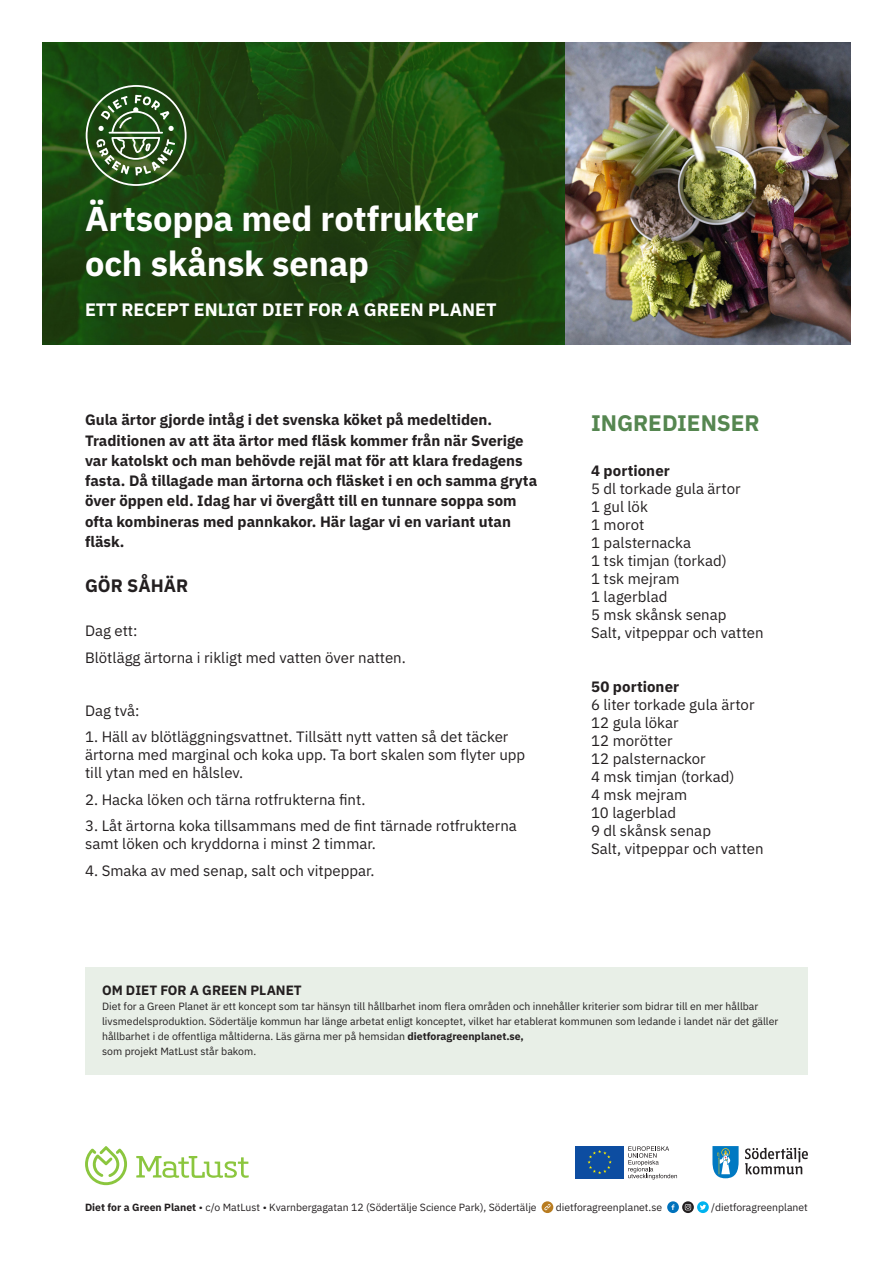
<style>
.page{position:relative;width:893px;height:1263px;background:#fff}
.page>*{position:absolute;margin:0;border:0;box-sizing:border-box;transform-origin:0 0}
.Titel{font:700 34.5px/45px "IBM Plex Sans";letter-spacing:-.005em;color:#fff}
.Rubrik_1{font:700 22.5px "IBM Plex Sans";color:#558650}
.Undertitel{font:700 18px "IBM Plex Sans";color:#fff}
.Rubrik_3{font:700 18px "IBM Plex Sans";color:#231f20}
.Normal_brödtext{font:15px/18px "IBM Plex Sans";color:#231f20}
.Ingress{font:700 15px/20.2px "IBM Plex Sans";color:#231f20}
.Rubrik_1-2{font:15px/18px "IBM Plex Sans";color:#231f20}
.Rubrik_4{font:700 13.5px "IBM Plex Sans";color:#231f20}
.Brödtext_Sidospalt{font:10.5px/15px "IBM Plex Sans";color:#231f20}
.t1{font:10.35px "IBM Plex Sans";color:#231f20}
.s1{font-weight:700}
</style>
<div class="page">
<svg style="left:542px;top:1201px;width:11px;height:12px"></svg>
<svg style="left:544px;top:1204px;width:6px;height:6px"></svg>
<svg style="left:667px;top:1201px;width:12px;height:12px"></svg>
<svg style="left:682px;top:1201px;width:12px;height:12px"></svg>
<svg style="left:685px;top:1204px;width:6px;height:6px"></svg>
<svg style="left:697px;top:1201px;width:12px;height:12px"></svg>
<svg style="left:700px;top:1205px;width:6px;height:5px"></svg>
<img style="left:43px;top:43px;width:523px;height:301px">
<div style="left:85px;top:967px;width:723px;height:107px;background:#e8efe7"></div>
<svg style="left:745px;top:1148px;width:63px;height:26px"></svg>
<svg style="left:712px;top:1146px;width:27px;height:32px"></svg>
<div style="left:576px;top:1146px;width:48px;height:32px;background:#0d4da1"></div>
<svg style="left:587px;top:1150px;width:25px;height:24px"></svg>
<svg style="left:628px;top:1146px;width:49px;height:33px"></svg>
<svg style="left:85px;top:1146px;width:42px;height:39px"></svg>
<svg style="left:136px;top:1156px;width:113px;height:22px"></svg>
<img style="left:566px;top:43px;width:284px;height:301px">
<svg style="left:86px;top:85px;width:101px;height:101px;background:#476b3d"></svg>
<p class="Titel" style="left:85px;top:193px;width:395px">Ärtsoppa med rotfrukter och skånsk senap</p>
<p class="Undertitel" style="left:85px;top:295px;width:413px">ETT RECEPT ENLIGT DIET FOR A GREEN PLANET</p>
<p class="Ingress" style="left:85px;top:409px;width:454px">Gula ärtor gjorde intåg i det svenska köket på medeltiden.<br>Traditionen av att äta ärtor med fläsk kommer från när Sverige var katolskt och man behövde rejäl mat för att klara fredagens fasta. Då tillagade man ärtorna och fläsket i en och samma gryta över öppen eld. Idag har vi övergått till en tunnare soppa som ofta kombineras med pannkakor. Här lagar vi en variant utan fläsk.</p>
<p class="Rubrik_3" style="left:85px;top:571px;width:105px">GÖR SÅHÄR</p>
<p class="Normal_brödtext" style="left:85px;top:621px;width:54px">Dag ett:</p>
<p class="Normal_brödtext" style="left:85px;top:647px;width:322px">Blötlägg ärtorna i rikligt med vatten över natten.</p>
<p class="Normal_brödtext" style="left:85px;top:700px;width:56px">Dag två:</p>
<p class="Normal_brödtext" style="left:85px;top:727px;width:442px">1. Häll av blötläggningsvattnet. Tillsätt nytt vatten så det täcker ärtorna med marginal och koka upp. Ta bort skalen som flyter upp till ytan med en hålslev.</p>
<p class="Normal_brödtext" style="left:85px;top:789px;width:282px">2. Hacka löken och tärna rotfrukterna fint.</p>
<p class="Normal_brödtext" style="left:85px;top:816px;width:433px">3. Låt ärtorna koka tillsammans med de fint tärnade rotfrukterna samt löken och kryddorna i minst 2 timmar.</p>
<p class="Normal_brödtext" style="left:85px;top:860px;width:291px">4. Smaka av med senap, salt och vitpeppar.</p>
<p class="Rubrik_1" style="left:591px;top:405px;width:170px">INGREDIENSER</p>
<p class="Rubrik_1-2" style="left:591px;top:461px;width:151px"><span class="s1">4 portioner<br></span>5 dl torkade gula ärtor</p>
<p class="Rubrik_1-2" style="left:591px;top:497px;width:58px">1 gul lök</p>
<p class="Rubrik_1-2" style="left:591px;top:515px;width:55px">1 morot</p>
<p class="Rubrik_1-2" style="left:591px;top:533px;width:102px">1 palsternacka</p>
<p class="Rubrik_1-2" style="left:591px;top:551px;width:137px">1 tsk timjan (torkad)</p>
<p class="Rubrik_1-2" style="left:591px;top:569px;width:90px">1 tsk mejram</p>
<p class="Rubrik_1-2" style="left:591px;top:587px;width:78px">1 lagerblad</p>
<p class="Rubrik_1-2" style="left:591px;top:605px;width:137px">5 msk skånsk senap</p>
<p class="Rubrik_1-2" style="left:591px;top:623px;width:174px">Salt, vitpeppar och vatten</p>
<p class="Rubrik_1-2" style="left:591px;top:677px;width:165px"><span class="s1">50 portioner<br></span>6 liter torkade gula ärtor</p>
<p class="Rubrik_1-2" style="left:591px;top:713px;width:89px">12 gula lökar</p>
<p class="Rubrik_1-2" style="left:591px;top:731px;width:83px">12 morötter</p>
<p class="Rubrik_1-2" style="left:591px;top:749px;width:116px">12 palsternackor</p>
<p class="Rubrik_1-2" style="left:591px;top:767px;width:145px">4 msk timjan (torkad)</p>
<p class="Rubrik_1-2" style="left:591px;top:785px;width:98px">4 msk mejram</p>
<p class="Rubrik_1-2" style="left:591px;top:803px;width:87px">10 lagerblad</p>
<p class="Rubrik_1-2" style="left:591px;top:821px;width:121px">9 dl skånsk senap</p>
<p class="Rubrik_1-2" style="left:591px;top:839px;width:174px">Salt, vitpeppar och vatten</p>
<p class="Rubrik_4" style="left:102px;top:979px;width:201px">OM DIET FOR A GREEN PLANET</p>
<p class="Brödtext_Sidospalt" style="left:102px;top:998px;width:678px">Diet for a Green Planet är ett koncept som tar hänsyn till hållbarhet inom flera områden och innehåller kriterier som bidrar till en mer hållbar livsmedelsproduktion. Södertälje kommun har länge arbetat enligt konceptet, vilket har etablerat kommunen som ledande i landet när det gäller hållbarhet i de offentliga måltiderna. Läs gärna mer på hemsidan <span class="s1">dietforagreenplanet.se,<br></span>som projekt MatLust står bakom.</p>
<p class="t1" style="left:85px;top:1199px;width:453px"><span class="s1">Diet for a Green Planet</span> • c/o MatLust • Kvarnbergagatan 12 (Södertälje Science Park), Södertälje</p>
<p class="t1" style="left:556px;top:1199px;width:108px">dietforagreenplanet.se</p>
<p class="t1" style="left:711px;top:1199px;width:98px">/dietforagreenplanet</p>
</div>
